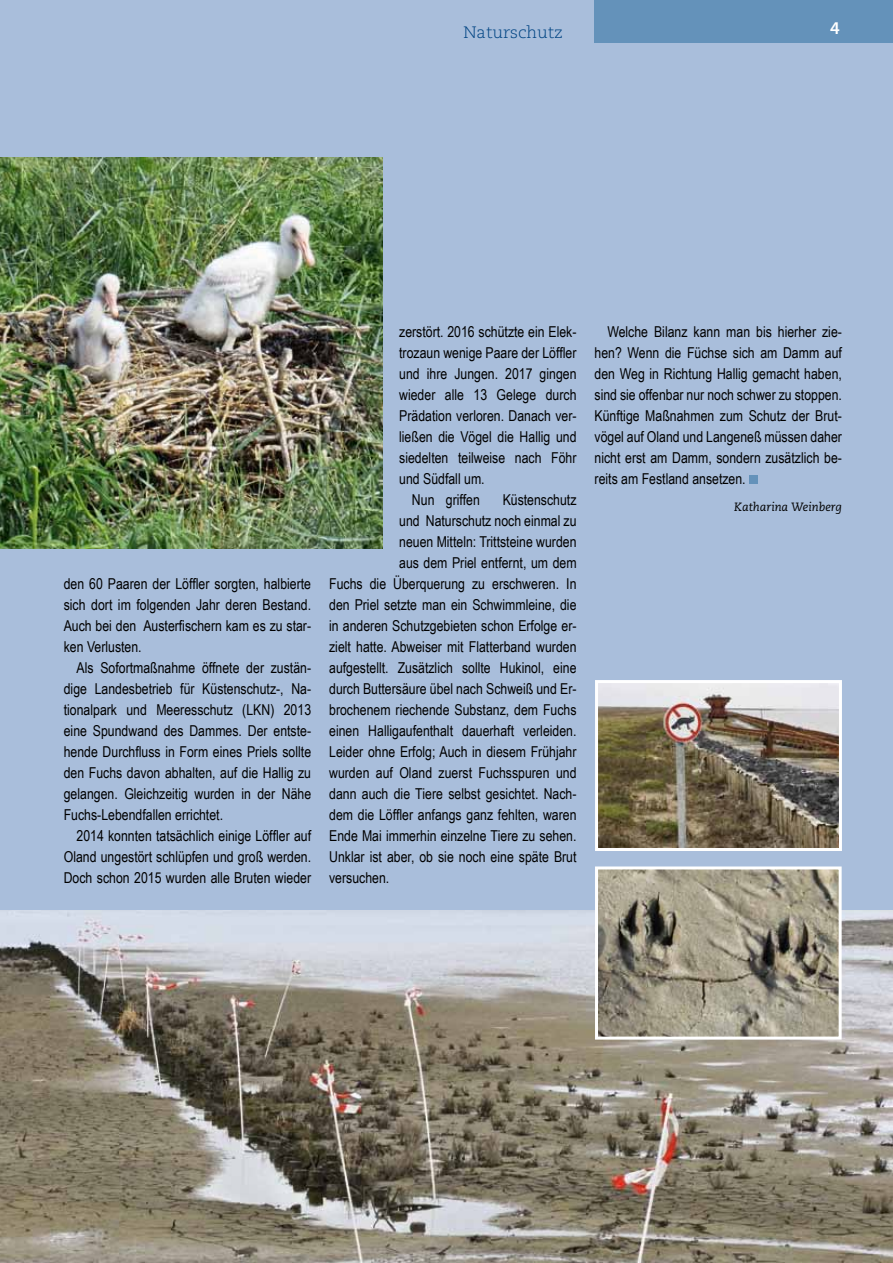
<style>
.page{position:relative;width:893px;height:1263px;background:#a9bedb}
.page>*{position:absolute;margin:0;border:0;box-sizing:border-box;transform-origin:0 0}
.t1{font:600 18px "Myriad Pro";color:#fff}
.t2{font:300 16.5px "Caecilia";color:#004483}
.t3{font:15px/21px "Arial Narrow";color:#000;text-align:justify}
.t4{font:italic 12px "Caecilia";color:#000}
</style>
<div class="page">
<img style="left:0;top:910px;width:893px;height:353px">
<img style="left:599px;top:684px;width:239px;height:163px">
<div style="left:595px;top:680px;width:247px;height:171px;border:3px solid #fff"></div>
<img style="left:599px;top:870px;width:239px;height:165px">
<div style="left:595px;top:866px;width:247px;height:173px;border:3px solid #fff"></div>
<img style="left:0;top:157px;width:382px;height:391px">
<div style="left:749px;top:476px;width:9px;height:8px;background:#6492ba"></div>
<div style="left:595px;top:0;width:298px;height:43px;background:#6492ba"></div>
<p class="t2" style="left:463px;top:23px;width:101px">Naturschutz</p>
<p class="t1" style="left:830px;top:16px;width:11px">4</p>
<p class="t3" style="left:64px;top:573px;width:249px">den 60 Paaren der Löffler sorgten, halbierte sich dort im folgenden Jahr deren Bestand.<br>Auch bei den Austerfischern kam es zu star&shy;ken Verlusten.</p>
<p class="t3" style="left:64px;top:657px;width:249px;text-indent:13px">Als Sofortmaßnahme öffnete der zustän&shy;dige Landesbetrieb für Küstenschutz-, Na&shy;tionalpark und Meeresschutz (LKN) 2013 eine Spundwand des Dammes. Der entste&shy;hende Durchfluss in Form eines Priels sollte den Fuchs davon abhalten, auf die Hallig zu gelangen. Gleichzeitig wurden in der Nähe Fuchs-Lebendfallen errichtet.</p>
<p class="t3" style="left:64px;top:825px;width:249px;text-indent:13px">2014 konnten tatsächlich einige Löffler auf Oland ungestört schlüpfen und groß werden.<br>Doch schon 2015 wurden alle Bruten wieder</p>
<p class="t3" style="left:399px;top:321px;width:179px">zerstört. 2016 schützte ein Elek-</p>
<p class="t3" style="left:399px;top:342px;width:179px">trozaun wenige Paare der Löffler</p>
<p class="t3" style="left:399px;top:363px;width:179px">und ihre Jungen. 2017 gingen</p>
<p class="t3" style="left:399px;top:384px;width:179px">wieder alle 13 Gelege durch</p>
<p class="t3" style="left:399px;top:405px;width:179px">Prädation verloren. Danach ver-</p>
<p class="t3" style="left:399px;top:426px;width:179px">ließen die Vögel die Hallig und</p>
<p class="t3" style="left:399px;top:447px;width:179px">siedelten teilweise nach Föhr</p>
<p class="t3" style="left:399px;top:468px;width:87px">und Südfall um.</p>
<p class="t3" style="left:412px;top:489px;width:69px">Nun griffen</p>
<p class="t3" style="left:503px;top:489px;width:75px">Küstenschutz</p>
<p class="t3" style="left:399px;top:510px;width:179px">und Naturschutz noch einmal zu</p>
<p class="t3" style="left:399px;top:531px;width:179px">neuen Mitteln: Trittsteine wurden</p>
<p class="t3" style="left:399px;top:552px;width:179px">aus dem Priel entfernt, um dem</p>
<p class="t3" style="left:329px;top:573px;width:249px">Fuchs die Überquerung zu erschweren. In</p>
<p class="t3" style="left:329px;top:594px;width:249px">den Priel setzte man ein Schwimmleine, die</p>
<p class="t3" style="left:329px;top:615px;width:249px">in anderen Schutzgebieten schon Erfolge er-</p>
<p class="t3" style="left:329px;top:636px;width:249px">zielt hatte. Abweiser mit Flatterband wurden</p>
<p class="t3" style="left:329px;top:657px;width:249px">aufgestellt. Zusätzlich sollte Hukinol, eine</p>
<p class="t3" style="left:329px;top:678px;width:249px">durch Buttersäure übel nach Schweiß und Er-</p>
<p class="t3" style="left:329px;top:699px;width:249px">brochenem riechende Substanz, dem Fuchs</p>
<p class="t3" style="left:329px;top:720px;width:249px">einen Halligaufenthalt dauerhaft verleiden.</p>
<p class="t3" style="left:329px;top:741px;width:249px">Leider ohne Erfolg; Auch in diesem Frühjahr</p>
<p class="t3" style="left:329px;top:762px;width:249px">wurden auf Oland zuerst Fuchsspuren und</p>
<p class="t3" style="left:329px;top:783px;width:249px">dann auch die Tiere selbst gesichtet. Nach-</p>
<p class="t3" style="left:329px;top:804px;width:249px">dem die Löffler anfangs ganz fehlten, waren</p>
<p class="t3" style="left:329px;top:825px;width:249px">Ende Mai immerhin einzelne Tiere zu sehen.</p>
<p class="t3" style="left:329px;top:846px;width:249px">Unklar ist aber, ob sie noch eine späte Brut</p>
<p class="t3" style="left:329px;top:867px;width:62px">versuchen.</p>
<p class="t3" style="left:595px;top:321px;width:249px;text-indent:13px">Welche Bilanz kann man bis hierher zie&shy;hen? Wenn die Füchse sich am Damm auf den Weg in Richtung Hallig gemacht haben, sind sie offenbar nur noch schwer zu stoppen.<br>Künftige Maßnahmen zum Schutz der Brut&shy;vögel auf Oland und Langeneß müssen daher nicht erst am Damm, sondern zusätzlich be&shy;reits am Festland ansetzen.</p>
<p class="t4" style="left:734px;top:500px;width:109px">Katharina Weinberg</p>
</div>
